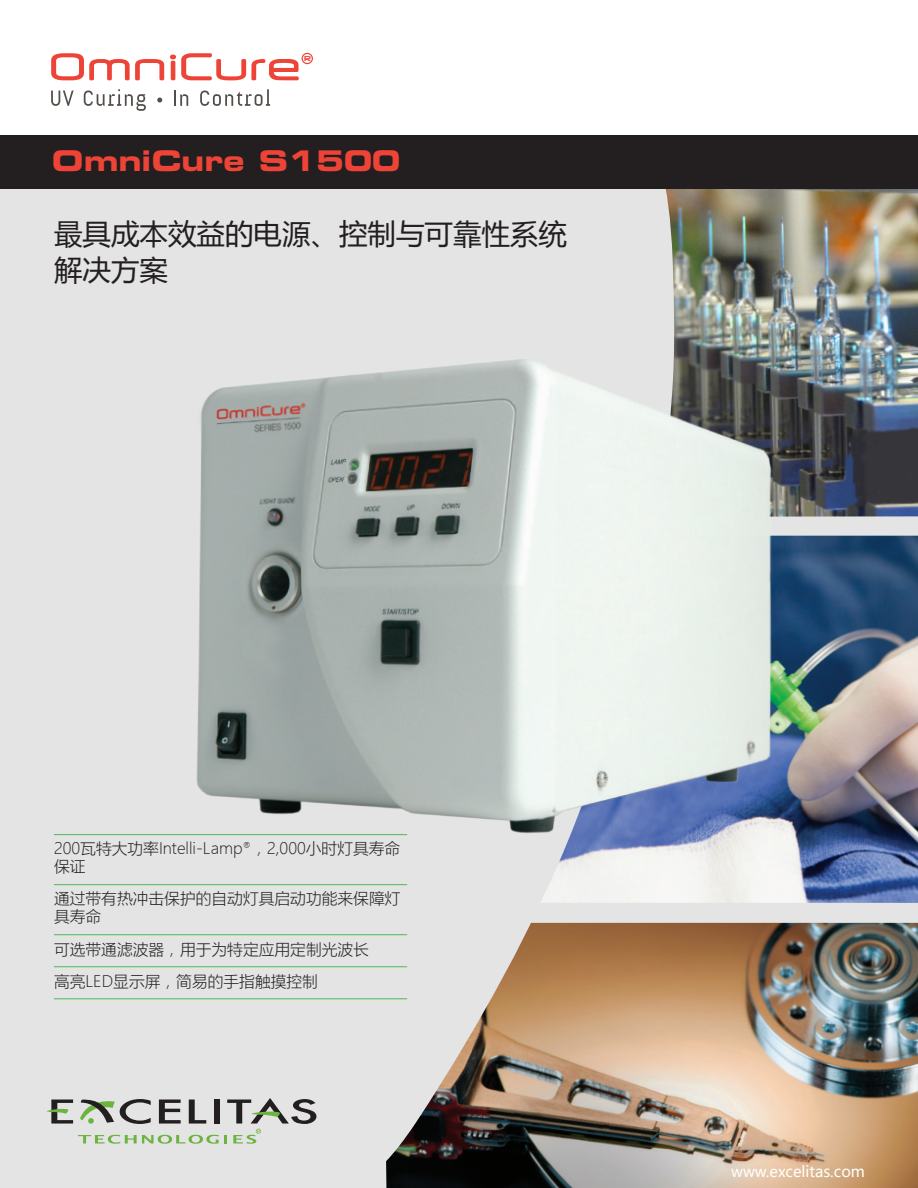
<style>
.page{position:relative;width:918px;height:1188px;background:#fff}
.page>*{position:absolute;margin:0;border:0;box-sizing:border-box;transform-origin:0 0}
.t1{font:28.5px/36px "Microsoft Ya Hei UI";color:#231f20}
.t2{font:28.5px "Eurostile LT Std Bold Ex 2";color:#ee4337}
.t3{font:15.75px/18px "Microsoft Ya Hei UI Light";color:#231f20}
.t4{font:15px "Microsoft Ya Hei UI";color:#fff}
</style>
<div class="page">
<div style="left:0;top:182px;width:918px;height:1006px;background:#e4e4e5"></div>
<img style="left:541px;top:536px;width:377px;height:367px">
<img style="left:665px;top:189px;width:253px;height:328px">
<hr style="left:54px;top:834px;width:353px;height:1px;background:#4bb95b">
<hr style="left:54px;top:884px;width:353px;height:1px;background:#4bb95b">
<hr style="left:54px;top:934px;width:353px;height:1px;background:#4bb95b">
<hr style="left:54px;top:966px;width:353px;height:1px;background:#4bb95b">
<hr style="left:54px;top:998px;width:353px;height:1px;background:#4bb95b">
<svg style="left:51px;top:53px;width:113px;height:27px"></svg>
<svg style="left:170px;top:53px;width:143px;height:27px"></svg>
<svg style="left:51px;top:91px;width:23px;height:15px"></svg>
<svg style="left:84px;top:89px;width:62px;height:22px"></svg>
<svg style="left:157px;top:98px;width:5px;height:5px"></svg>
<svg style="left:174px;top:91px;width:14px;height:15px"></svg>
<svg style="left:200px;top:89px;width:70px;height:17px"></svg>
<svg style="left:47px;top:1098px;width:269px;height:46px"></svg>
<div style="left:0;top:135px;width:918px;height:54px;background:#231f20"></div>
<img style="left:386px;top:923px;width:532px;height:265px">
<img style="left:153px;top:332px;width:647px;height:538px">
<p class="t2" style="left:52px;top:141px;width:350px">OmniCure S1500</p>
<p class="t1" style="left:54px;top:215px;width:514px">最具成本效益的电源、控制与可靠性系统解决方案</p>
<p class="t3" style="left:54px;top:839px;width:348px">200瓦特大功率Intelli-Lamp<sup>®</sup>，2,000小时灯具寿命保证</p>
<p class="t3" style="left:54px;top:889px;width:348px">通过带有热冲击保护的自动灯具启动功能来保障灯具寿命</p>
<p class="t3" style="left:54px;top:940px;width:316px">可选带通滤波器，用于为特定应用定制光波长</p>
<p class="t3" style="left:54px;top:972px;width:266px">高亮LED显示屏，简易的手指触摸控制</p>
<p class="t4" style="left:731px;top:1162px;width:135px">www.excelitas.com</p>
</div>
